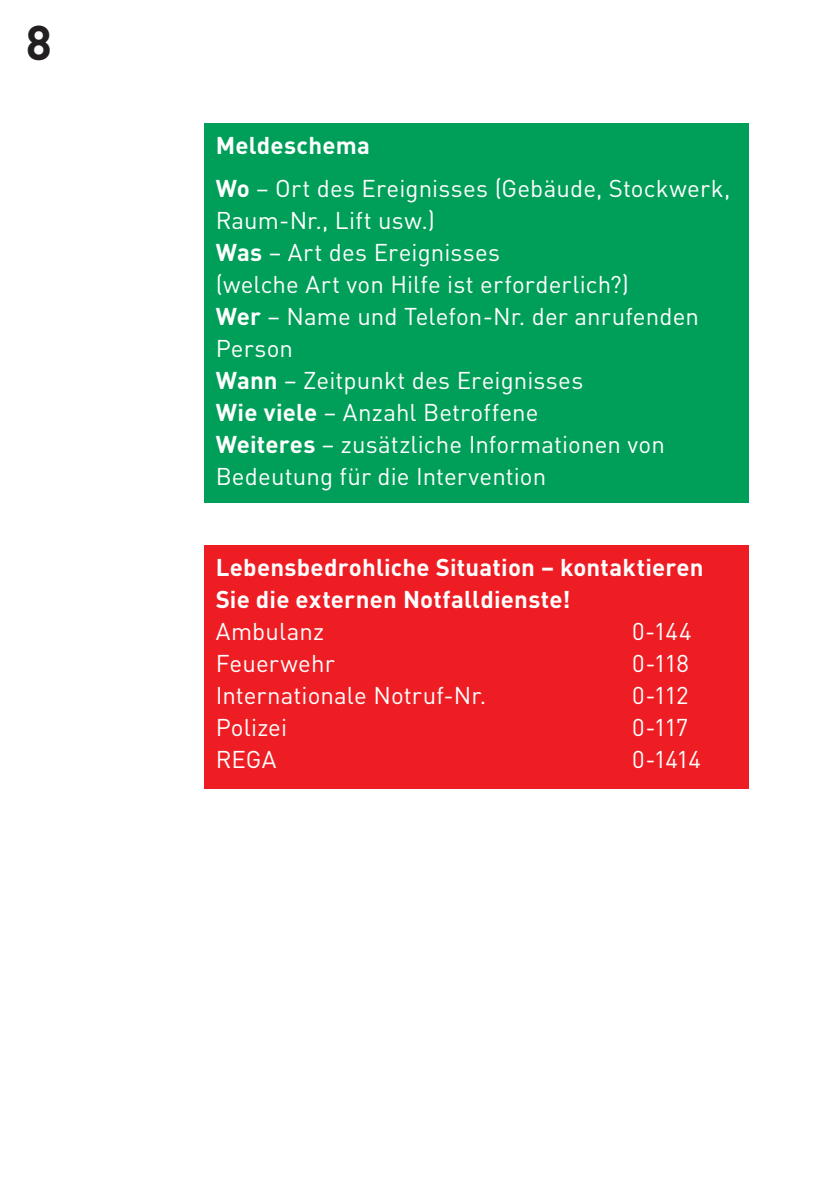
<style>
.page{position:relative;width:840px;height:1191px;background:#fff}
.page>*{position:absolute;margin:0;border:0;box-sizing:border-box;transform-origin:0 0}
.t1{font:700 48px "DIN Pro";color:#231f20}
.t2{font:24px/32px "DIN Pro";letter-spacing:.005em;color:#fff}
.t3{font:700 24px/32px "DIN Pro";letter-spacing:.01em;color:#fff}
.s1{font-weight:700}
</style>
<div class="page">
<div style="left:204px;top:122px;width:544px;height:380px;background:#009f59"></div>
<div style="left:204px;top:545px;width:544px;height:244px;background:#ee1d23"></div>
<h1 class="t1" style="left:26px;top:2px;width:28px">8</h1>
<p class="t2" style="left:215px;top:121px;width:516px;line-height:43.4px"><span class="s1">Meldeschema<br>Wo</span> – Ort des Ereignisses (Gebäude, Stockwerk,</p>
<p class="t2" style="left:215px;top:202px;width:484px">Raum-Nr., Lift usw.)<br><span class="s1">Was</span> – Art des Ereignisses<br>(welche Art von Hilfe ist erforderlich?)<br><span class="s1">Wer</span> – Name und Telefon-Nr. der anrufenden<br>Person<br><span class="s1">Wann</span> – Zeitpunkt des Ereignisses<br><span class="s1">Wie viele</span> – Anzahl Betroffene<br><span class="s1">Weiteres</span> – zusätzliche Informationen von<br>Bedeutung für die Intervention</p>
<p class="t3" style="left:215px;top:549px;width:489px">Lebensbedrohliche Situation – kontaktieren<br>Sie die externen Notfalldienste!</p>
<p class="t2" style="left:215px;top:613px;width:110px">Ambulanz</p>
<p class="t2" style="left:631px;top:613px;width:61px">0-144</p>
<p class="t2" style="left:215px;top:645px;width:121px">Feuerwehr</p>
<p class="t2" style="left:631px;top:645px;width:58px">0-118</p>
<p class="t2" style="left:215px;top:677px;width:272px">Internationale Notruf-Nr.</p>
<p class="t2" style="left:631px;top:677px;width:58px">0-112</p>
<p class="t2" style="left:215px;top:709px;width:73px">Polizei</p>
<p class="t2" style="left:631px;top:709px;width:58px">0-117</p>
<p class="t2" style="left:215px;top:741px;width:62px">REGA</p>
<p class="t2" style="left:631px;top:741px;width:70px">0-1414</p>
</div>
